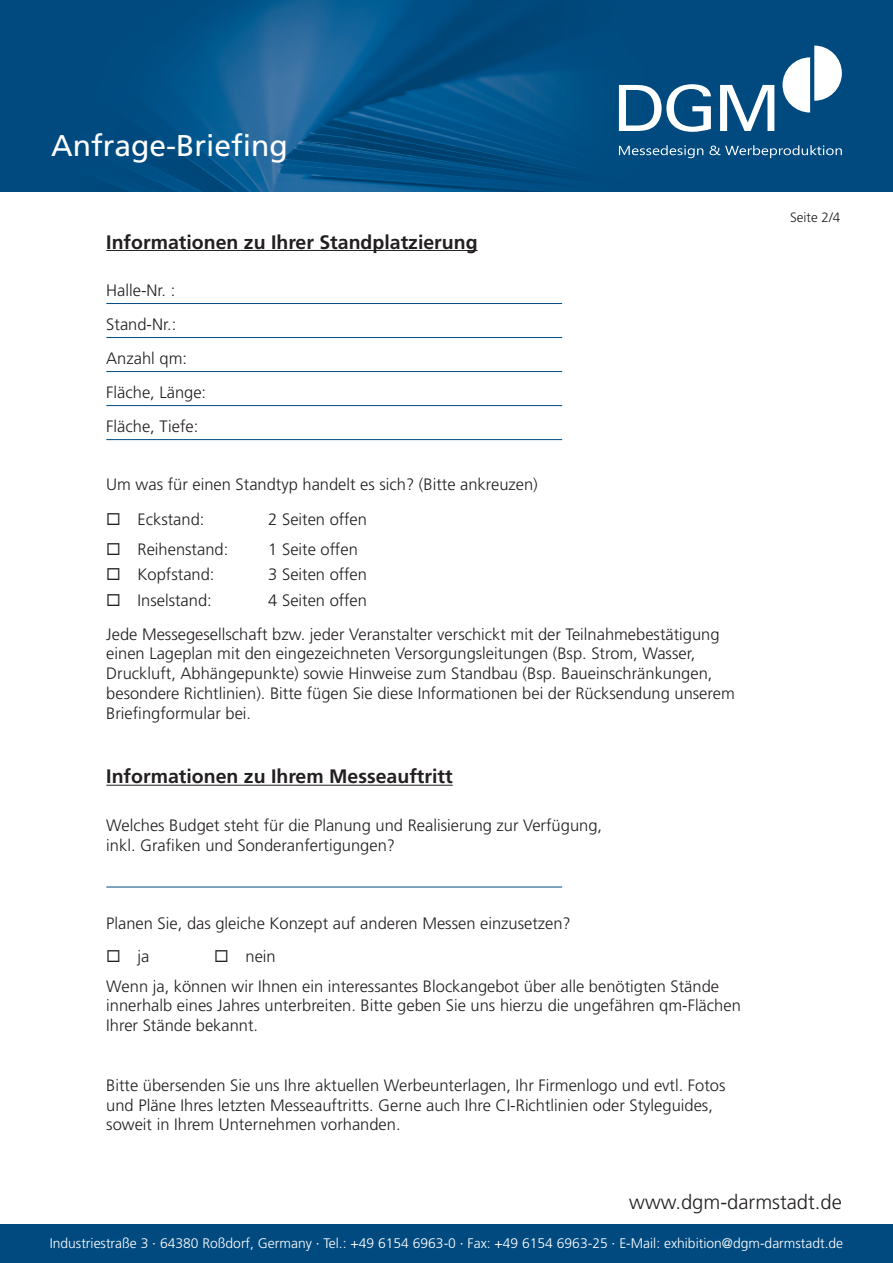
<style>
.page{position:relative;width:893px;height:1263px;background:#fff}
.page>*{position:absolute;margin:0;border:0;box-sizing:border-box;transform-origin:0 0}
.t1{font:30px "Frutiger";color:#fff}
.t2{font:300 20.25px "Frutiger";color:#231f20}
.t3{font:700 19.5px "Frutiger";color:#231f20}
.t4{font:300 16.5px/19.8px "Frutiger";color:#231f20}
.t5{font:300 13.8px "Frutiger";color:#fff}
.t6{font:300 13.5px "Frutiger";color:#231f20}
.s1{font-weight:400}
</style>
<div class="page">
<img style="left:0;top:0;width:893px;height:191px">
<svg style="left:782px;top:46px;width:60px;height:67px"></svg>
<svg style="left:619px;top:145px;width:84px;height:13px"></svg>
<svg style="left:709px;top:145px;width:133px;height:13px;background:#346e99"></svg>
<svg style="left:619px;top:84px;width:92px;height:48px"></svg>
<svg style="left:720px;top:85px;width:54px;height:46px"></svg>
<hr style="left:106px;top:303px;width:456px;height:1px;background:#004a7f">
<hr style="left:106px;top:337px;width:456px;height:1px;background:#004a7f">
<hr style="left:106px;top:371px;width:456px;height:1px;background:#004a7f">
<hr style="left:106px;top:405px;width:456px;height:1px;background:#004a7f">
<hr style="left:106px;top:439px;width:456px;height:1px;background:#004a7f">
<hr style="left:106px;top:887px;width:456px;height:1px;background:#004a7f">
<hr style="left:106px;top:250px;width:372px;height:1px;background:#231f20">
<hr style="left:106px;top:785px;width:347px;height:1px;background:#231f20">
<div style="left:0;top:1225px;width:893px;height:38px;background:#004a7f"></div>
<p class="t1" style="left:51px;top:128px;width:238px">Anfrage-Briefing</p>
<p class="t3" style="left:106px;top:230px;width:373px">Informationen zu Ihrer Standplatzierung</p>
<p class="t4" style="left:106px;top:281px;width:71px">Halle-Nr. :</p>
<p class="t4" style="left:106px;top:315px;width:71px">Stand-Nr.:</p>
<p class="t4" style="left:106px;top:349px;width:82px">Anzahl qm:</p>
<p class="t4" style="left:106px;top:383px;width:101px">Fläche, Länge:</p>
<p class="t4" style="left:106px;top:417px;width:94px">Fläche, Tiefe:</p>
<p class="t4" style="left:106px;top:474px;width:433px">Um was für einen Standtyp handelt es sich? (Bitte ankreuzen)</p>
<p class="t4" style="left:106px;top:509px;width:100px">◻ Eckstand:</p>
<p class="t4" style="left:268px;top:509px;width:100px">2 Seiten offen</p>
<p class="t4" style="left:106px;top:539px;width:123px">◻ Reihenstand:</p>
<p class="t4" style="left:268px;top:539px;width:91px">1 Seite offen</p>
<p class="t4" style="left:106px;top:565px;width:110px">◻ Kopfstand:</p>
<p class="t4" style="left:268px;top:565px;width:100px">3 Seiten offen</p>
<p class="t4" style="left:106px;top:590px;width:107px">◻ Inselstand:</p>
<p class="t4" style="left:268px;top:590px;width:100px">4 Seiten offen</p>
<p class="t4" style="left:106px;top:624px;width:630px">Jede Messegesellschaft bzw. jeder Veranstalter verschickt mit der Teilnahmebestätigung einen Lageplan mit den eingezeichneten Versorgungsleitungen (Bsp. Strom, Wasser, Druckluft, Abhängepunkte) sowie Hinweise zum Standbau (Bsp. Baueinschränkungen, besondere Richtlinien). Bitte fügen Sie diese Informationen bei der Rücksendung unserem Briefingformular bei.</p>
<p class="t3" style="left:106px;top:765px;width:348px">Informationen zu Ihrem Messeauftritt</p>
<p class="t4" style="left:106px;top:816px;width:497px">Welches Budget steht für die Planung und Realisierung zur Verfügung,</p>
<p class="t4" style="left:106px;top:835px;width:290px">inkl. Grafiken und Sonderanfertigungen?</p>
<p class="t4" style="left:106px;top:913px;width:466px">Planen Sie, das gleiche Konzept auf anderen Messen einzusetzen?</p>
<p class="t4" style="left:106px;top:946px;width:45px">◻ ja</p>
<p class="t4" style="left:214px;top:946px;width:63px">◻ nein</p>
<p class="t4" style="left:106px;top:976px;width:614px">Wenn ja, können wir Ihnen ein interessantes Blockangebot über alle benötigten Stände</p>
<p class="t4" style="left:106px;top:996px;width:636px">innerhalb eines Jahres unterbreiten. Bitte geben Sie uns hierzu die ungefähren qm-Flächen<br>Ihrer Stände bekannt.</p>
<p class="t4" style="left:106px;top:1075px;width:621px">Bitte übersenden Sie uns Ihre aktuellen Werbeunterlagen, Ihr Firmenlogo und evtl. Fotos und Pläne Ihres letzten Messeauftritts. Gerne auch Ihre CI-Richtlinien oder Styleguides, soweit in Ihrem Unternehmen vorhanden.</p>
<p class="t6" style="left:790px;top:210px;width:52px">Seite 2/4</p>
<p class="t2" style="left:629px;top:1190px;width:214px">www.dgm-darmstadt.de</p>
<p class="t5" style="left:50px;top:1235px;width:795px">Industriestraße 3 <span class="s1">·</span> 64380 Roßdorf, Germany <span class="s1">·</span> Tel.: +49 6154 6963-0 <span class="s1">·</span> Fax: +49 6154 6963-25 <span class="s1">·</span> E-Mail: exhibition@dgm-darmstadt.de</p>
</div>
